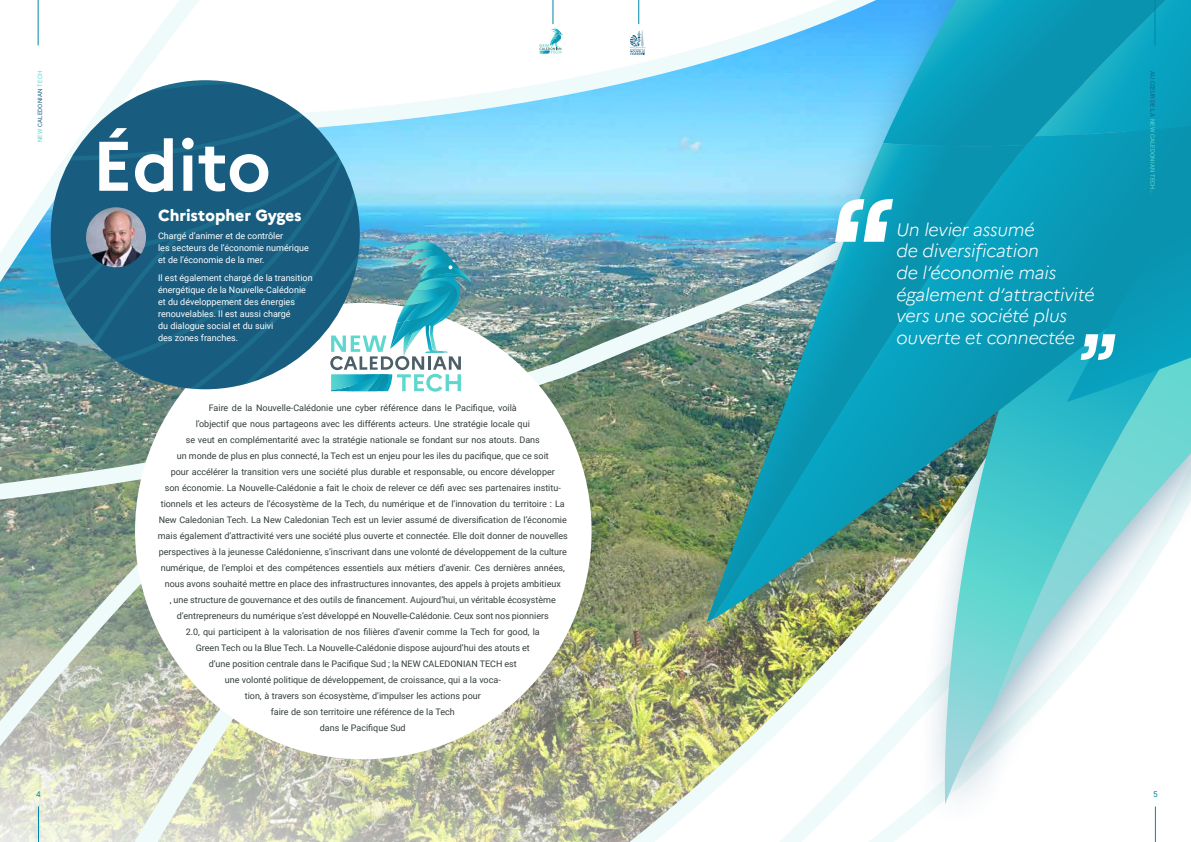
<style>
.page{position:relative;width:1191px;height:842px;background:#fff}
.page>*{position:absolute;margin:0;border:0;box-sizing:border-box;transform-origin:0 0}
.t1{font:700 70px "Marianne";letter-spacing:-.005em;color:#fff}
.t2{font:italic 300 18px/21.6px "Marianne";letter-spacing:-.01em;color:#fff}
.t3{font:800 16px "Marianne";color:#fff}
.t4{font:9px/16px "Roboto";color:#343c3d;text-align:center}
.t5{font:9px/12px "Roboto";color:#fff}
.t6{font:8px "Roboto";color:#0085a6}
.t7{font:6px "Roboto";letter-spacing:.035em;color:#5ed6cf}
.t8{font:6px "Roboto";letter-spacing:.035em;color:#185c80}
.s1{color:#5ed6cf}
.s2{color:#185c80}
</style>
<div class="page">
<img style="left:0;top:0;width:1155px;height:842px">
<div style="left:682px;top:0;width:509px;height:833px;background:#185c80;opacity:.46"></div>
<svg style="left:928px;top:622px;width:263px;height:182px"></svg>
<svg style="left:994px;top:619px;width:197px;height:86px"></svg>
<svg style="left:712px;top:126px;width:479px;height:493px;background:#63c6d2"></svg>
<div style="left:1166px;top:0;width:25px;height:136px;background:#08a0be"></div>
<svg style="left:883px;top:0;width:283px;height:147px;background:#13a0c1"></svg>
<img style="left:706px;top:143px;width:320px;height:479px">
<div style="left:135px;top:303px;width:456px;height:456px;background:#fff;border-radius:50%"></div>
<svg style="left:51px;top:80px;width:309px;height:309px"></svg>
<svg style="left:51px;top:364px;width:33px;height:25px"></svg>
<svg style="left:80px;top:144px;width:270px;height:226px;background:#1e6284"></svg>
<hr style="left:38px;top:806px;width:1px;height:36px;background:#0085a6">
<hr style="left:1155px;top:806px;width:1px;height:36px;background:#0085a6">
<hr style="left:38px;top:0;width:1px;height:45px;background:#0085a6">
<hr style="left:1154px;top:0;width:1px;height:45px;background:#0085a6">
<svg style="left:539px;top:0;width:25px;height:54px"></svg>
<img style="left:330px;top:239px;width:141px;height:153px">
<svg style="left:835px;top:199px;width:58px;height:43px"></svg>
<svg style="left:1067px;top:189px;width:124px;height:213px;background:#149fb8"></svg>
<img style="left:86px;top:207px;width:60px;height:60px;border-radius:30px">
<svg style="left:629px;top:0;width:17px;height:55px"></svg>
<p class="t8" style="left:36px;top:142px;width:73px;rotate:-90deg"><span class="s1">NEW</span> CALEDONIAN <span class="s1">TECH</span></p>
<p class="t7" style="left:1156px;top:71px;width:125px;rotate:90deg"><span class="s2">AU CŒUR DE LA</span> NEW CALEDONIAN TECH...</p>
<h1 class="t1" style="left:92px;top:112px;width:181px">Édito</h1>
<h3 class="t3" style="left:158px;top:203px;width:145px">Christopher Gyges</h3>
<p class="t5" style="left:158px;top:229px;width:152px">Chargé d’animer et de contrôler<br>les secteurs de l’économie numérique et de l’économie de la mer.</p>
<p class="t5" style="left:158px;top:271px;width:156px">Il est également chargé de la transition énergétique de la Nouvelle-Calédonie et du développement des énergies renouvelables. Il est aussi chargé<br>du dialogue social et du suivi<br>des zones franches.</p>
<h2 class="t2" style="left:896px;top:217px;width:199px">Un levier assumé<br>de diversification<br>de l’économie mais également d’attractivité vers une société plus ouverte et connectée</h2>
<p class="t4" style="left:158px;top:399px;width:412px">Faire de la Nouvelle-Calédonie une cyber référence dans le Pacifique, voilà<br>l’objectif que nous partageons avec les différents acteurs. Une stratégie locale qui<br>se veut en complémentarité avec la stratégie nationale se fondant sur nos atouts. Dans<br>un monde de plus en plus connecté, la Tech est un enjeu pour les iles du pacifique, que ce soit<br>pour accélérer la transition vers une société plus durable et responsable, ou encore développer<br>son économie. La Nouvelle-Calédonie a fait le choix de relever ce défi avec ses partenaires institu&shy;tionnels et les acteurs de l’écosystème de la Tech, du numérique et de l’innovation du territoire : La New Caledonian Tech. La New Caledonian Tech est un levier assumé de diversification de l’économie mais également d’attractivité vers une société plus ouverte et connectée. Elle doit donner de nouvelles perspectives à la jeunesse Calédonienne, s’inscrivant dans une volonté de développement de la culture numérique, de l’emploi et des compétences essentiels aux métiers d’avenir. Ces dernières années, nous avons souhaité mettre en place des infrastructures innovantes, des appels à projets ambitieux<br>, une structure de gouvernance et des outils de financement. Aujourd’hui, un véritable écosystème d’entrepreneurs du numérique s’est développé en Nouvelle-Calédonie. Ceux sont nos pionniers<br>2.0, qui participent à la valorisation de nos filières d’avenir comme la Tech for good, la<br>Green Tech ou la Blue Tech. La Nouvelle-Calédonie dispose aujourd’hui des atouts et<br>d’une position centrale dans le Pacifique Sud ; la NEW CALEDONIAN TECH est<br>une volonté politique de développement, de croissance, qui a la voca-<br>tion, à travers son écosystème, d’impulser les actions pour<br>faire de son territoire une référence de la Tech<br>dans le Pacifique Sud</p>
<p class="t6" style="left:36px;top:788px;width:6px">4</p>
<p class="t6" style="left:1153px;top:788px;width:6px">5</p>
</div>
